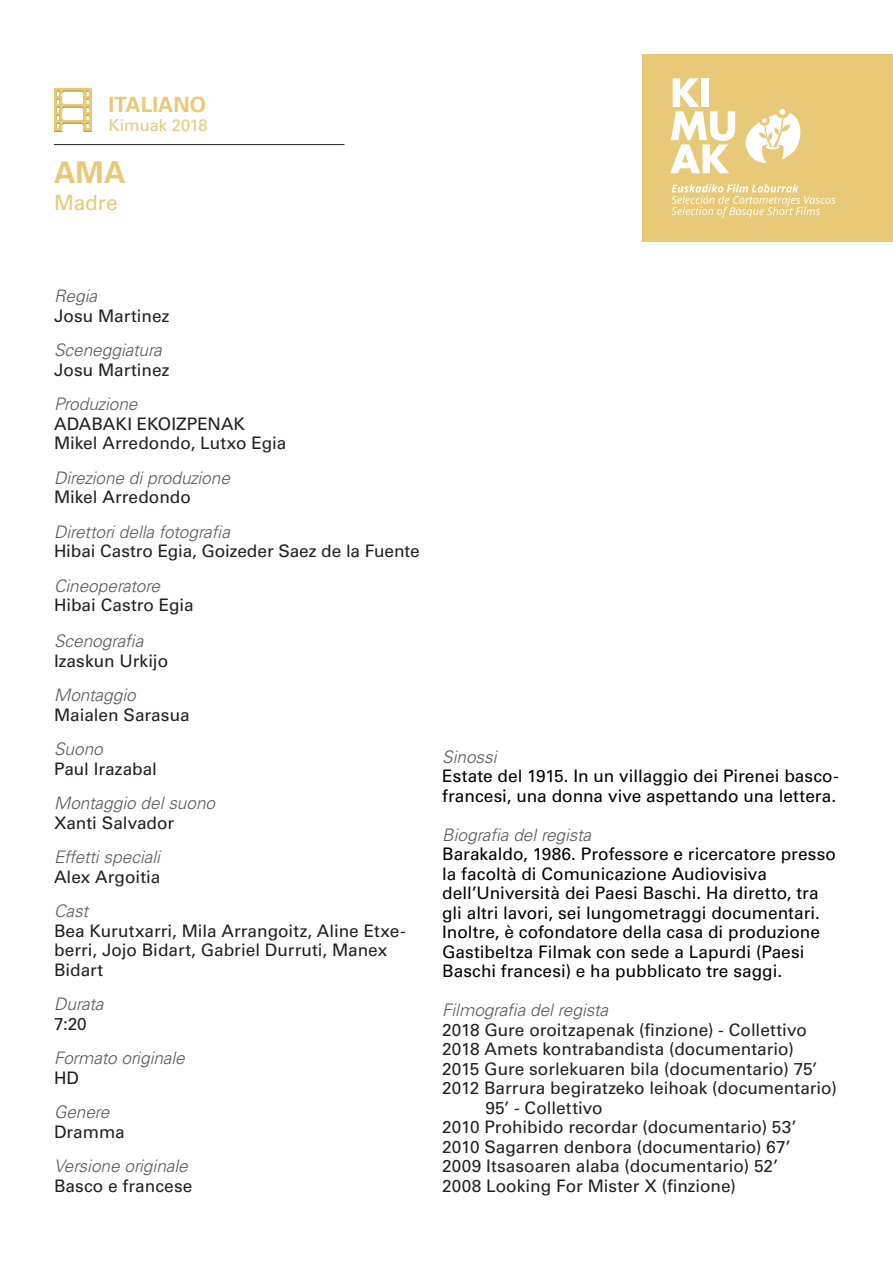
<style>
.page{position:relative;width:893px;height:1263px;background:#fff}
.page>*{position:absolute;margin:0;border:0;box-sizing:border-box;transform-origin:0 0}
.t1{font:700 30px "Univers LT Std";color:#e7c978}
.t2{font:700 21px "Univers LT Std";color:#e7c978}
.t3{font:21px "Univers LT Std";letter-spacing:-.005em;color:#e7c978}
.t4{font:17.25px/19.5px "Univers LT Std";color:#231f20}
.t5{font:17.25px/19.5px "Univers LT Std";color:#000}
.t6{font:italic 300 17.25px "Univers LT Std";letter-spacing:-.005em;color:#57585a}
.t7{font:16.5px "Univers LT Std";letter-spacing:-.005em;color:#e7c978}
</style>
<div class="page">
<hr style="left:54px;top:144px;width:290px;height:1px;background:#231f20">
<div style="left:642px;top:54px;width:251px;height:187px;background:#e7c978"></div>
<svg style="left:670px;top:78px;width:65px;height:95px"></svg>
<svg style="left:672px;top:184px;width:163px;height:34px"></svg>
<svg style="left:745px;top:109px;width:56px;height:54px"></svg>
<svg style="left:54px;top:88px;width:38px;height:44px"></svg>
<p class="t2" style="left:108px;top:92px;width:99px">ITALIANO</p>
<p class="t7" style="left:108px;top:116px;width:101px">Kimuak 2018</p>
<p class="t1" style="left:54px;top:155px;width:73px">AMA</p>
<p class="t3" style="left:54px;top:190px;width:65px">Madre</p>
<p class="t6" style="left:54px;top:286px;width:45px">Regia</p>
<p class="t4" style="left:54px;top:306px;width:117px">Josu Martinez</p>
<p class="t6" style="left:54px;top:340px;width:109px">Sceneggiatura</p>
<p class="t4" style="left:54px;top:360px;width:117px">Josu Martinez</p>
<p class="t6" style="left:54px;top:394px;width:85px">Produzione</p>
<p class="t4" style="left:54px;top:414px;width:234px">ADABAKI EKOIZPENAK<br>Mikel Arredondo, Lutxo Egia</p>
<p class="t6" style="left:54px;top:467px;width:177px">Direzione di produzione</p>
<p class="t4" style="left:54px;top:487px;width:139px">Mikel Arredondo</p>
<p class="t6" style="left:54px;top:521px;width:177px">Direttori della fotografia</p>
<p class="t4" style="left:54px;top:541px;width:367px">Hibai Castro Egia, Goizeder Saez de la Fuente</p>
<p class="t6" style="left:54px;top:575px;width:108px">Cineoperatore</p>
<p class="t4" style="left:54px;top:595px;width:141px">Hibai Castro Egia</p>
<p class="t6" style="left:54px;top:631px;width:91px">Scenografia</p>
<p class="t4" style="left:54px;top:651px;width:116px">Izaskun Urkijo</p>
<p class="t6" style="left:54px;top:685px;width:83px">Montaggio</p>
<p class="t4" style="left:54px;top:705px;width:137px">Maialen Sarasua</p>
<p class="t6" style="left:54px;top:739px;width:50px">Suono</p>
<p class="t4" style="left:54px;top:759px;width:105px">Paul Irazabal</p>
<p class="t6" style="left:54px;top:793px;width:163px">Montaggio del suono</p>
<p class="t4" style="left:54px;top:813px;width:122px">Xanti Salvador</p>
<p class="t6" style="left:54px;top:847px;width:108px">Effetti speciali</p>
<p class="t4" style="left:54px;top:867px;width:108px">Alex Argoitia</p>
<p class="t6" style="left:54px;top:901px;width:36px">Cast</p>
<p class="t4" style="left:54px;top:921px;width:353px">Bea Kurutxarri, Mila Arrangoitz, Aline Etxe&shy;berri, Jojo Bidart, Gabriel Durruti, Manex<br>Bidart</p>
<p class="t6" style="left:54px;top:994px;width:51px">Durata</p>
<p class="t4" style="left:54px;top:1014px;width:34px">7:20</p>
<p class="t6" style="left:54px;top:1048px;width:132px">Formato originale</p>
<p class="t4" style="left:54px;top:1068px;width:26px">HD</p>
<p class="t6" style="left:54px;top:1102px;width:57px">Genere</p>
<p class="t4" style="left:54px;top:1122px;width:72px">Dramma</p>
<p class="t6" style="left:54px;top:1156px;width:135px">Versione originale</p>
<p class="t4" style="left:54px;top:1176px;width:140px">Basco e francese</p>
<p class="t6" style="left:442px;top:746px;width:56px">Sinossi</p>
<p class="t5" style="left:442px;top:766px;width:398px">Estate del 1915. In un villaggio dei Pirenei basco&shy;francesi, una donna vive aspettando una lettera.</p>
<p class="t6" style="left:442px;top:824px;width:151px">Biografia del regista</p>
<p class="t5" style="left:442px;top:844px;width:395px">Barakaldo, 1986. Professore e ricercatore presso la facoltà di Comunicazione Audiovisiva dell’Università dei Paesi Baschi. Ha diretto, tra gli altri lavori, sei lungometraggi documentari.<br>Inoltre, è cofondatore della casa di produzione Gastibeltza Filmak con sede a Lapurdi (Paesi Baschi francesi) e ha pubblicato tre saggi.</p>
<p class="t6" style="left:442px;top:1000px;width:167px">Filmografia del regista</p>
<p class="t4" style="left:442px;top:1020px;width:366px">2018 Gure oroitzapenak (finzione) - Collettivo</p>
<p class="t4" style="left:442px;top:1039px;width:353px">2018 Amets kontrabandista (documentario)</p>
<p class="t4" style="left:442px;top:1059px;width:376px">2015 Gure sorlekuaren bila (documentario) 75’</p>
<p class="t4" style="left:485px;top:1078px;width:353px;text-indent:-43px">2012 Barrura begiratzeko leihoak (documentario)<br>95’ - Collettivo</p>
<p class="t4" style="left:442px;top:1117px;width:356px">2010 Prohibido recordar (documentario) 53’</p>
<p class="t4" style="left:442px;top:1137px;width:350px">2010 Sagarren denbora (documentario) 67’</p>
<p class="t4" style="left:442px;top:1156px;width:337px">2009 Itsasoaren alaba (documentario) 52’</p>
<p class="t4" style="left:442px;top:1176px;width:295px">2008 Looking For Mister X (finzione)</p>
</div>
